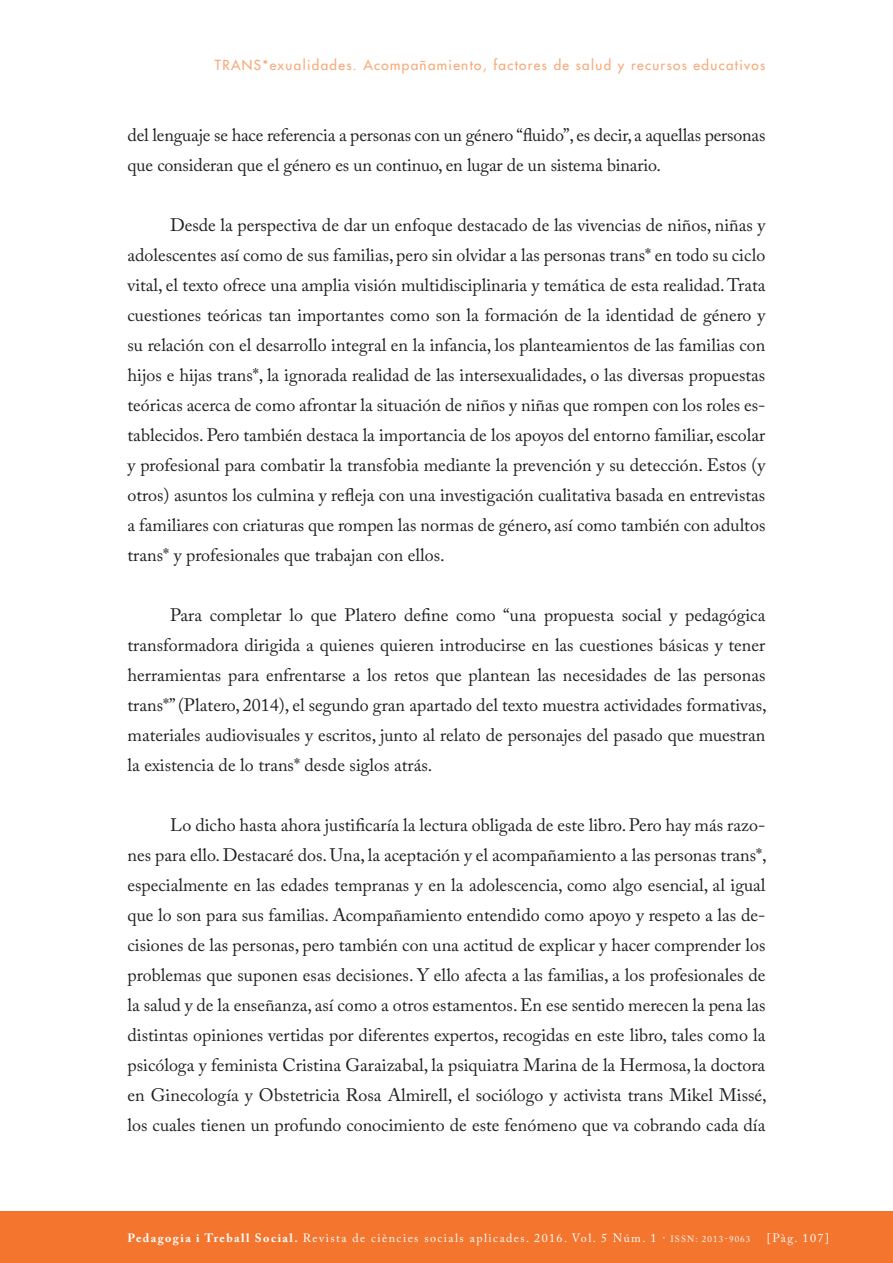
<style>
.page{position:relative;width:893px;height:1263px;background:#fff}
.page>*{position:absolute;margin:0;border:0;box-sizing:border-box;transform-origin:0 0}
.TEXT_COMU{font:18px/30px "Adobe Caslon Pro";letter-spacing:-.005em;color:#231f20;text-align:justify}
.CAPÇALERA_DRETA{font:13.5px "Futura";letter-spacing:.1em;color:#f8a877}
.t1{font:12px "Adobe Caslon Pro";letter-spacing:.12em;color:#fff}
.s1{font-weight:700}
.s2{font-size:9px}
</style>
<div class="page">
<div style="left:0;top:1212px;width:893px;height:51px;background:#f3752e"></div>
<p class="CAPÇALERA_DRETA" style="left:215px;top:57px;width:552px">TRANS*exualidades. Acompañamiento, factores de salud y recursos educativos</p>
<p class="TEXT_COMU" style="left:128px;top:120px;width:639px">del lenguaje se hace referencia a personas con un género “fluido”, es decir, a aquellas personas que consideran que el género es un continuo, en lugar de un sistema binario.</p>
<p class="TEXT_COMU" style="left:128px;top:210px;width:639px;text-indent:43px">Desde la perspectiva de dar un enfoque destacado de las vivencias de niños, niñas y adolescentes así como de sus familias, pero sin olvidar a las personas trans* en todo su ciclo vital, el texto ofrece una amplia visión multidisciplinaria y temática de esta realidad. Trata cuestiones teóricas tan importantes como son la formación de la identidad de género y su relación con el desarrollo integral en la infancia, los planteamientos de las familias con hijos e hijas trans*, la ignorada realidad de las intersexualidades, o las diversas propuestas teóricas acerca de como afrontar la situación de niños y niñas que rompen con los roles es&shy;tablecidos. Pero también destaca la importancia de los apoyos del entorno familiar, escolar y profesional para combatir la transfobia mediante la prevención y su detección. Estos (y otros) asuntos los culmina y refleja con una investigación cualitativa basada en entrevistas a familiares con criaturas que rompen las normas de género, así como también con adultos trans* y profesionales que trabajan con ellos.</p>
<p class="TEXT_COMU" style="left:128px;top:600px;width:641px;text-indent:43px">Para completar lo que Platero define como “una propuesta social y pedagógica transformadora dirigida a quienes quieren introducirse en las cuestiones básicas y tener herramientas para enfrentarse a los retos que plantean las necesidades de las personas trans*” (Platero, 2014), el segundo gran apartado del texto muestra actividades formativas, materiales audiovisuales y escritos, junto al relato de personajes del pasado que muestran la existencia de lo trans* desde siglos atrás.</p>
<p class="TEXT_COMU" style="left:128px;top:810px;width:641px;text-indent:43px">Lo dicho hasta ahora justificaría la lectura obligada de este libro. Pero hay más razo&shy;nes para ello. Destacaré dos. Una, la aceptación y el acompañamiento a las personas trans*, especialmente en las edades tempranas y en la adolescencia, como algo esencial, al igual que lo son para sus familias. Acompañamiento entendido como apoyo y respeto a las de&shy;cisiones de las personas, pero también con una actitud de explicar y hacer comprender los problemas que suponen esas decisiones. Y ello afecta a las familias, a los profesionales de la salud y de la enseñanza, así como a otros estamentos. En ese sentido merecen la pena las distintas opiniones vertidas por diferentes expertos, recogidas en este libro, tales como la psicóloga y feminista Cristina Garaizabal, la psiquiatra Marina de la Hermosa, la doctora en Ginecología y Obstetricia Rosa Almirell, el sociólogo y activista trans Mikel Missé, los cuales tienen un profundo conocimiento de este fenómeno que va cobrando cada día</p>
<p class="t1" style="left:128px;top:1231px;width:624px"><span class="s1">Pedagogia i Treball Social.</span> Revista de ciències socials aplicades. 2016. Vol. 5 Núm. 1 · <span class="s2">ISSN: 2013-9063</span></p>
<p class="t1" style="left:767px;top:1231px;width:64px">[Pàg. 107]</p>
</div>
